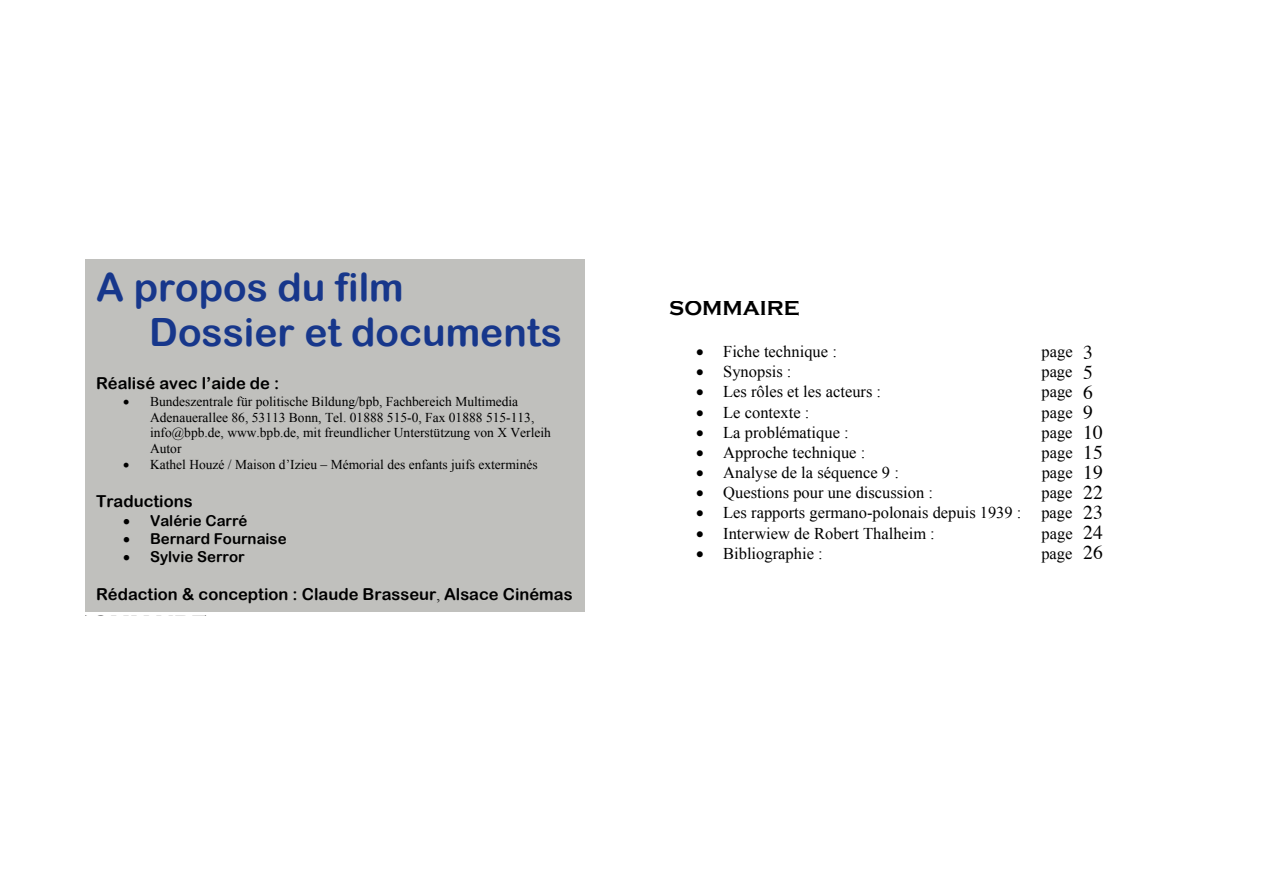
<style>
.page{position:relative;width:1263px;height:893px;background:#fff}
.page>*{position:absolute;margin:0;border:0;box-sizing:border-box;transform-origin:0 0}
.t1{font:39px/45.2px "Arial Rounded MT Bold";color:#17378b}
.t2{font:700 21px "Copperplate Gothic";color:#000}
.t3{font:19.5px/20.1px "Times";color:#000}
.t4{font:16.5px/20.1px "Times New Roman";color:#000;text-align:justify}
.t5{font:16.5px "Arial Rounded MT Bold";color:#000}
.t6{font:15px/18.3px "Arial Rounded MT Bold";color:#000}
.t7{font:13.5px/15.8px "Times New Roman";color:#000}
.s1{font-family:"Times New Roman";font-size:15px}
</style>
<div class="page">
<div style="left:85px;top:259px;width:500px;height:353px;background:#c0c0bd"></div>
<h1 class="t1" style="left:149px;top:264px;width:414px;text-indent:-53px">A propos du film<br>Dossier et documents</h1>
<p class="t5" style="left:96px;top:374px;width:185px">Réalisé avec l’aide de :</p>
<p class="t7" style="left:150px;top:393px;width:402px">Bundeszentrale für politische Bildung/bpb, Fachbereich Multimedia Adenauerallee 86, 53113 Bonn, Tel. 01888 515-0, Fax 01888 515-113, info@bpb.de, www.bpb.de, mit freundlicher Unterstützung von X Verleih Autor<br>Kathel Houzé / Maison d’Izieu – Mémorial des enfants juifs exterminés</p>
<p class="t5" style="left:96px;top:491px;width:98px">Traductions</p>
<p class="t6" style="left:150px;top:511px;width:138px">Valérie Carré<br>Bernard Fournaise<br>Sylvie Serror</p>
<p class="t5" style="left:96px;top:584px;width:478px">Rédaction &amp; conception : Claude Brasseur<span class="s1">,</span> Alsace Cinémas</p>
<p class="t2" style="left:669px;top:297px;width:132px">SOMMAIRE</p>
<p class="t4" style="left:723px;top:341px;width:115px">Fiche technique :</p>
<p class="t4" style="left:1041px;top:341px;width:49px">page 2</p>
<p class="t4" style="left:723px;top:361px;width:70px">Synopsis :</p>
<p class="t4" style="left:1041px;top:361px;width:49px">page 4</p>
<p class="t4" style="left:723px;top:382px;width:159px">Les rôles et les acteurs :</p>
<p class="t4" style="left:1041px;top:382px;width:49px">page 5</p>
<p class="t4" style="left:723px;top:402px;width:88px">Le contexte :</p>
<p class="t4" style="left:1041px;top:402px;width:49px">page 8</p>
<p class="t4" style="left:723px;top:422px;width:127px">La problématique :</p>
<p class="t4" style="left:1041px;top:422px;width:49px">page 9</p>
<p class="t4" style="left:723px;top:442px;width:144px">Approche technique :</p>
<p class="t4" style="left:1041px;top:442px;width:53px">page 14</p>
<p class="t4" style="left:723px;top:462px;width:177px">Analyse de la séquence 9 :</p>
<p class="t4" style="left:1042px;top:462px;width:53px">page 18</p>
<p class="t4" style="left:723px;top:482px;width:211px">Questions pour une discussion :</p>
<p class="t3" style="left:1083px;top:340px;width:21px">3<br>5<br>6<br>9<br>10<br>15<br>19<br>22<br>23<br>24<br>26</p>
<p class="t4" style="left:723px;top:482px;width:371px;text-indent:318px">page 21<br>Les rapports germano-polonais depuis 1939 : page 22<br>Interwiew de Robert Thalheim :</p>
<p class="t4" style="left:1041px;top:523px;width:53px">page 23</p>
<p class="t4" style="left:723px;top:543px;width:101px">Bibliographie :</p>
<p class="t4" style="left:1041px;top:543px;width:53px">page 25</p>
</div>
